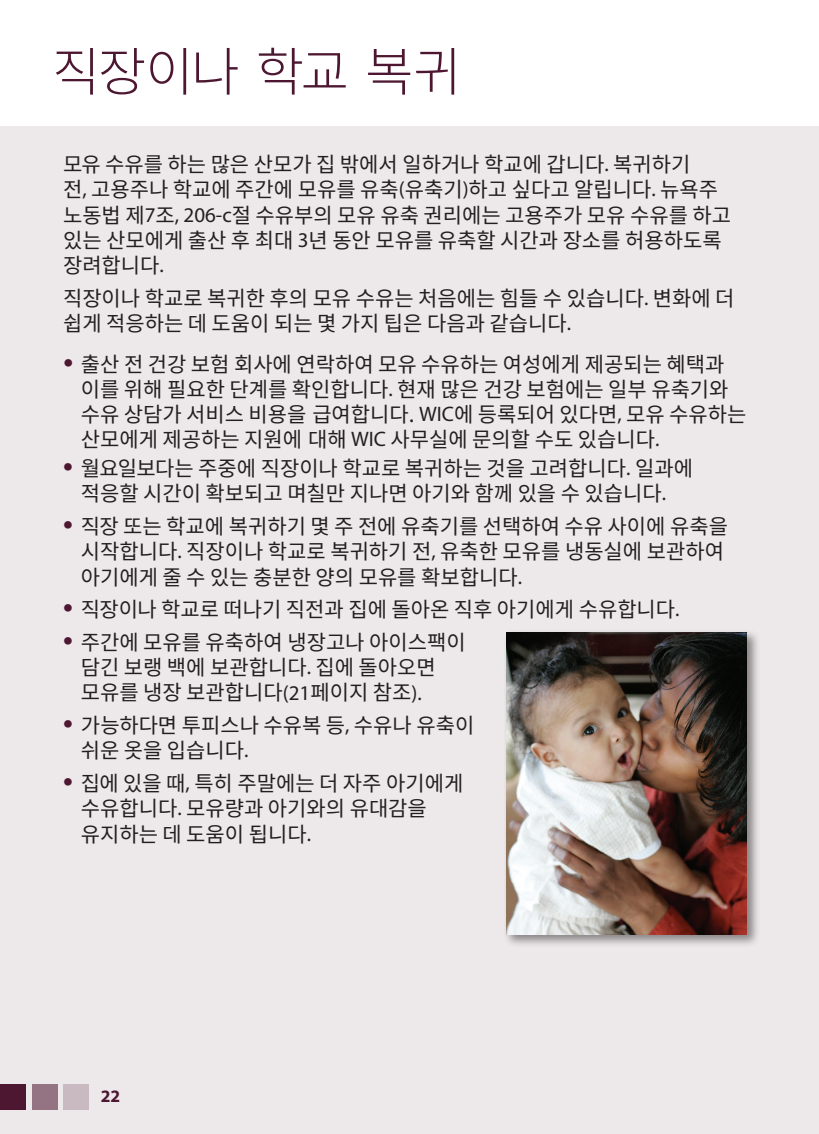
<style>
.page{position:relative;width:819px;height:1134px;background:#fff}
.page>*{position:absolute;margin:0;border:0;box-sizing:border-box;transform-origin:0 0}
.t1{font:300 52.5px "Noto Sans CJ Kkr";letter-spacing:-.045em;color:#4d1731}
.t2{font:21px/25.2px "Noto Sans CJ Kkr";color:#231f20}
.t3{font:700 17.5px "Myriad Pro";color:#4d1731}
.s1{font-family:"Myriad Pro"}
.s2{font-family:"News Gothic Std";color:#4d1731}
</style>
<div class="page">
<div style="left:0;top:126px;width:819px;height:1008px;background:#ede8ea"></div>
<div style="left:0;top:1084px;width:26px;height:26px;background:#4d1731"></div>
<div style="left:32px;top:1084px;width:26px;height:26px;background:#947483"></div>
<div style="left:63px;top:1084px;width:26px;height:26px;background:#c9b9c1"></div>
<div style="left:504px;top:629px;width:256px;height:319px;background:#231f20;opacity:.5"></div>
<img style="left:507px;top:632px;width:240px;height:303px">
<h1 class="t1" style="left:52px;top:42px;width:411px">직장이나 학교 복귀</h1>
<p class="t2" style="left:63px;top:152px;width:670px">모유 수유를 하는 많은 산모가 집 밖에서 일하거나 학교에 갑니다<span class="s1">.</span> 복귀하기<br>전<span class="s1">,</span> 고용주나 학교에 주간에 모유를 유축<span class="s1">(</span>유축기<span class="s1">)</span>하고 싶다고 알립니다<span class="s1">.</span> 뉴욕주 노동법 제<span class="s1">7</span>조<span class="s1">, 206-c</span>절 수유부의 모유 유축 권리에는 고용주가 모유 수유를 하고 있는 산모에게 출산 후 최대 <span class="s1">3</span>년 동안 모유를 유축할 시간과 장소를 허용하도록 장려합니다<span class="s1">.</span></p>
<p class="t2" style="left:63px;top:286px;width:673px">직장이나 학교로 복귀한 후의 모유 수유는 처음에는 힘들 수 있습니다<span class="s1">.</span> 변화에 더 쉽게 적응하는 데 도움이 되는 몇 가지 팁은 다음과 같습니다<span class="s1">.</span></p>
<p class="t2" style="left:81px;top:352px;width:667px;text-indent:-18px"><span class="s2">•</span> 출산 전 건강 보험 회사에 연락하여 모유 수유하는 여성에게 제공되는 혜택과 이를 위해 필요한 단계를 확인합니다<span class="s1">.</span> 현재 많은 건강 보험에는 일부 유축기와 수유 상담가 서비스 비용을 급여합니다. <span class="s1">WIC</span>에 등록되어 있다면<span class="s1">,</span> 모유 수유하는 산모에게 제공하는 지원에 대해 <span class="s1">WIC</span> 사무실에 문의할 수도 있습니다<span class="s1">.</span></p>
<p class="t2" style="left:63px;top:456px;width:632px;text-align:center"><span class="s2">•</span> 월요일보다는 주중에 직장이나 학교로 복귀하는 것을 고려합니다<span class="s1">.</span> 일과에 적응할 시간이 확보되고 며칠만 지나면 아기와 함께 있을 수 있습니다<span class="s1">.</span></p>
<p class="t2" style="left:81px;top:514px;width:649px;text-indent:-18px"><span class="s2">•</span> 직장 또는 학교에 복귀하기 몇 주 전에 유축기를 선택하여 수유 사이에 유축을 시작합니다<span class="s1">.</span> 직장이나 학교로 복귀하기 전<span class="s1">,</span> 유축한 모유를 냉동실에 보관하여 아기에게 줄 수 있는 충분한 양의 모유를 확보합니다<span class="s1">.</span></p>
<p class="t2" style="left:63px;top:597px;width:616px"><span class="s2">•</span> 직장이나 학교로 떠나기 직전과 집에 돌아온 직후 아기에게 수유합니다<span class="s1">.</span></p>
<p class="t2" style="left:81px;top:630px;width:386px;text-indent:-18px"><span class="s2">•</span> 주간에 모유를 유축하여 냉장고나 아이스팩이 담긴 보랭 백에 보관합니다<span class="s1">.</span> 집에 돌아오면 모유를 냉장 보관합니다<span class="s1">(21</span>페이지 참조<span class="s1">).</span></p>
<p class="t2" style="left:81px;top:713px;width:395px;text-indent:-18px"><span class="s2">•</span> 가능하다면 투피스나 수유복 등<span class="s1">,</span> 수유나 유축이 쉬운 옷을 입습니다<span class="s1">.</span></p>
<p class="t2" style="left:81px;top:771px;width:384px;text-indent:-18px"><span class="s2">•</span> 집에 있을 때<span class="s1">,</span> 특히 주말에는 더 자주 아기에게 수유합니다<span class="s1">.</span> 모유량과 아기와의 유대감을 유지하는 데 도움이 됩니다<span class="s1">.</span></p>
<p class="t3" style="left:101px;top:1084px;width:21px">22</p>
</div>
